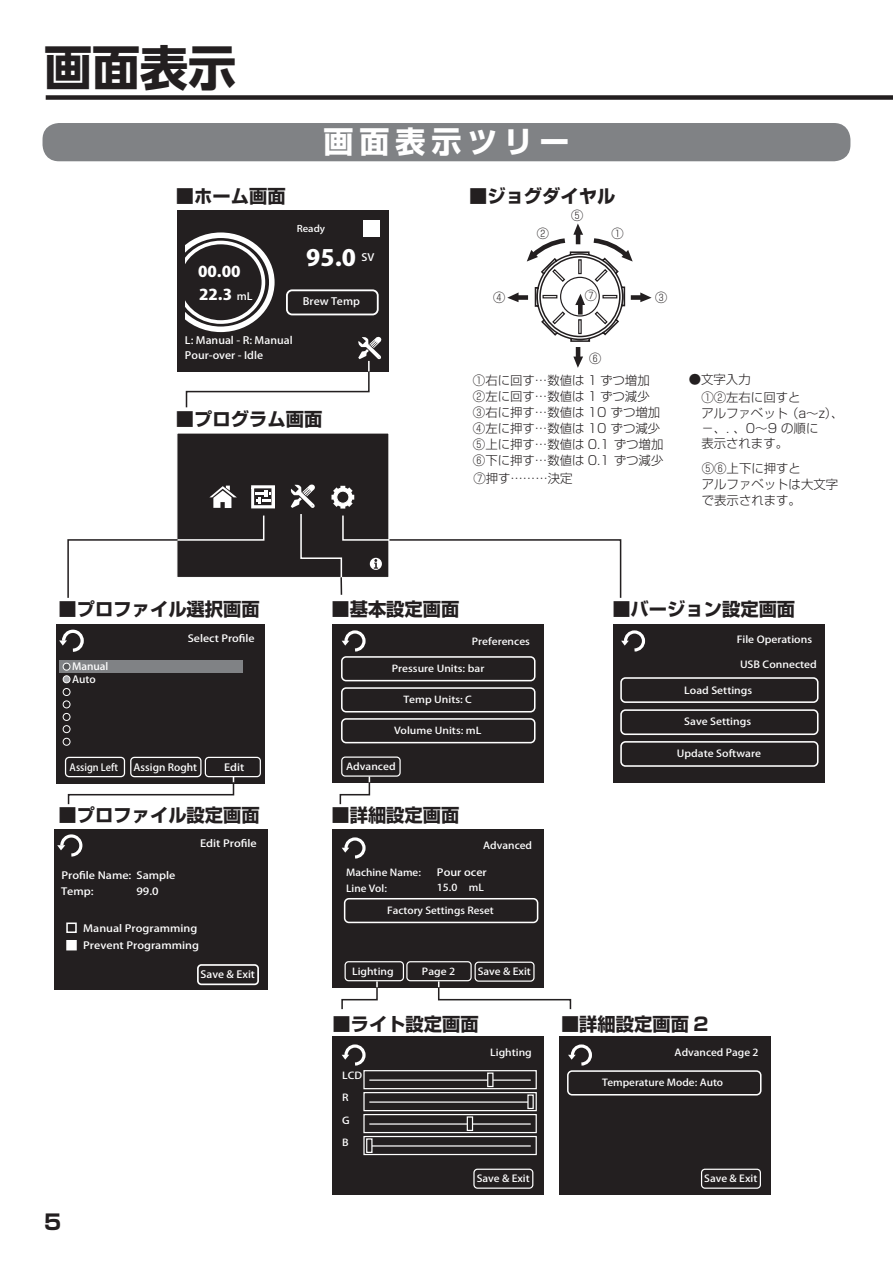
<style>
.page{position:relative;width:893px;height:1263px;background:#fff}
.page>*{position:absolute;margin:0;border:0;box-sizing:border-box;transform-origin:0 0}
.t1{font:700 48px "UD Shin Go Pro";color:#231f20}
.t2{font:700 30px "Shin Go Pro";letter-spacing:.2em;color:#fff}
.t3{font:22.2px "Koz Go Pro Heavy 90 pv RKSJ H";color:#fff;scale:1.1 1}
.t4{font:700 21px "Shin Go Pro";color:#231f20}
.t5{font:18.3px "Shin Go Pro Bold 90 pv RKSJ H";color:#231f20}
.t6{font:14.85px/23.1px "Koz Go Pro Heavy 90 pv RKSJ H";color:#fff;scale:1.1 1}
.t7{font:12.45px/16px "Shin Go Pro Light 90 pv RKSJ H";color:#231f20}
.t8{font:12.15px "Shin Go Pro Light 90 pv RKSJ H";color:#231f20}
.t9{font:10.2px/15.1px "Koz Go Pro Medium 90 pv RKSJ H";color:#fff;scale:1.1 1}
.t10{font:10.05px "Koz Go Pro Medium 90 pv RKSJ H";color:#fff;scale:1.15 1}
.t11{font:10.05px "Koz Go Pro Medium 90 pv RKSJ H";color:#fff;scale:1.1 1}
.t12{font:9.9px "Koz Go Pro Medium 90 pv RKSJ H";color:#fff;scale:1.14 1}
.t13{font:9.9px "Koz Go Pro Medium 90 pv RKSJ H";color:#fff;scale:1.07 1}
.t14{font:9.9px/12.6px "Koz Go Pro Medium 90 pv RKSJ H";color:#fff;scale:1.08 1}
.t15{font:9.9px "Koz Go Pro Medium 90 pv RKSJ H";color:#fff}
.t16{font:9.75px "Koz Go Pro Medium 90 pv RKSJ H";color:#fff;scale:1.13 1}
.t17{font:9.75px "Koz Go Pro Medium 90 pv RKSJ H";color:#fff;scale:1.1 1}
.t18{font:9.6px "Koz Go Pro Medium 90 pv RKSJ H";color:#fff;scale:1.1 1}
.t19{font:9.6px "Koz Go Pro Medium 90 pv RKSJ H";color:#fff;scale:1.13 1}
.t20{font:9.6px "Koz Go Pro Medium 90 pv RKSJ H";color:#fff;scale:1.15 1}
.t21{font:9.15px "Koz Go Pro Medium 90 pv RKSJ H";color:#fff;scale:1.1 1}
</style>
<div class="page">
<div style="left:46px;top:95px;width:847px;height:5px;background:#231f20"></div>
<div style="left:43px;top:123px;width:807px;height:38px;background:#808285;border-radius:16px"></div>
<div style="left:177px;top:210px;width:211px;height:162px;background:#231f20"></div>
<svg style="left:185px;top:232px;width:90px;height:101px"></svg>
<div style="left:363px;top:220px;width:17px;height:16px;background:#fff"></div>
<div style="left:286px;top:289px;width:93px;height:26px;border:2px solid #fff;border-radius:5px"></div>
<div style="left:332px;top:829px;width:212px;height:158px;background:#231f20"></div>
<div style="left:614px;top:625px;width:211px;height:158px;background:#231f20"></div>
<div style="left:332px;top:625px;width:212px;height:158px;background:#231f20"></div>
<svg style="left:342px;top:630px;width:24px;height:22px"></svg>
<svg style="left:621px;top:630px;width:25px;height:22px"></svg>
<div style="left:620px;top:677px;width:198px;height:26px;border:2px solid #fff;border-radius:4px"></div>
<div style="left:341px;top:656px;width:194px;height:25px;border:2px solid #fff;border-radius:4px"></div>
<div style="left:341px;top:687px;width:194px;height:25px;border:2px solid #fff;border-radius:4px"></div>
<div style="left:345px;top:961px;width:59px;height:20px;border:1px solid #fff;border-radius:3px"></div>
<div style="left:406px;top:961px;width:66px;height:20px;border:1px solid #fff;border-radius:3px"></div>
<div style="left:332px;top:1036px;width:212px;height:158px;background:#231f20"></div>
<svg style="left:620px;top:709px;width:199px;height:58px"></svg>
<div style="left:474px;top:961px;width:61px;height:21px;border:1px solid #fff;border-radius:3px"></div>
<div style="left:559px;top:1036px;width:212px;height:158px;background:#231f20"></div>
<svg style="left:342px;top:1044px;width:420px;height:145px"></svg>
<svg style="left:487px;top:1072px;width:6px;height:15px"></svg>
<div style="left:177px;top:433px;width:212px;height:144px;background:#231f20"></div>
<div style="left:57px;top:625px;width:208px;height:159px;background:#231f20"></div>
<div style="left:59px;top:661px;width:183px;height:12px;background:#808285"></div>
<div style="left:63px;top:663px;width:7px;height:7px;background:#57585a;border-radius:50%"></div>
<div style="left:63px;top:663px;width:7px;height:7px;border:1px solid #fff;border-radius:50%"></div>
<div style="left:63px;top:676px;width:7px;height:7px;background:#a8a9ad;border-radius:50%"></div>
<div style="left:63px;top:675px;width:7px;height:8px;border:1px solid #fff;border-radius:50%"></div>
<div style="left:63px;top:688px;width:7px;height:8px;border:1px solid #fff;border-radius:50%"></div>
<div style="left:63px;top:701px;width:7px;height:7px;border:1px solid #fff;border-radius:50%"></div>
<div style="left:63px;top:713px;width:7px;height:8px;border:1px solid #fff;border-radius:50%"></div>
<div style="left:63px;top:725px;width:7px;height:8px;border:1px solid #fff;border-radius:50%"></div>
<div style="left:63px;top:738px;width:7px;height:7px;border:1px solid #fff;border-radius:50%"></div>
<div style="left:205px;top:757px;width:56px;height:20px;border:1px solid #fff;border-radius:3px"></div>
<svg style="left:59px;top:629px;width:25px;height:23px"></svg>
<svg style="left:67px;top:371px;width:303px;height:227px"></svg>
<svg style="left:290px;top:483px;width:332px;height:115px"></svg>
<svg style="left:358px;top:336px;width:24px;height:35px"></svg>
<svg style="left:339px;top:718px;width:200px;height:206px"></svg>
<svg style="left:341px;top:981px;width:38px;height:29px"></svg>
<svg style="left:437px;top:981px;width:135px;height:29px"></svg>
<svg style="left:64px;top:756px;width:171px;height:49px"></svg>
<svg style="left:640px;top:292px;width:12px;height:10px"></svg>
<div style="left:631px;top:295px;width:12px;height:5px;background:#231f20"></div>
<svg style="left:507px;top:292px;width:12px;height:10px"></svg>
<div style="left:516px;top:295px;width:12px;height:5px;background:#231f20"></div>
<svg style="left:573px;top:356px;width:10px;height:12px"></svg>
<hr style="left:576px;top:347px;width:4px;height:12px;background:#231f20">
<svg style="left:527px;top:223px;width:106px;height:119px"></svg>
<hr style="left:576px;top:232px;width:4px;height:12px;background:#231f20">
<div style="left:55px;top:829px;width:213px;height:160px;background:#231f20"></div>
<svg style="left:57px;top:834px;width:26px;height:23px"></svg>
<div style="left:197px;top:964px;width:62px;height:21px;border:2px solid #fff;border-radius:4px"></div>
<div style="left:66px;top:922px;width:11px;height:11px;border:2px solid #fff"></div>
<div style="left:66px;top:940px;width:11px;height:10px;background:#fff;border:2px solid #fff"></div>
<h1 class="t1" style="left:44px;top:29px;width:194px">画面表示</h1>
<h2 class="t2" style="left:323px;top:118px;width:247px">画面表示ツリー</h2>
<h3 class="t5" style="left:176px;top:181px;width:111px">■ホーム画面</h3>
<h3 class="t5" style="left:469px;top:181px;width:148px">■ジョグダイヤル</h3>
<p class="t21" style="left:297px;top:223px;width:27px">Ready</p>
<h3 class="t3" style="left:306px;top:243px;width:63px">95.0 <sup>SV</sup></h3>
<p class="t6" style="left:198px;top:261px;width:40px">00.00<br>22.3</p>
<p class="t9" style="left:237px;top:289px;width:16px">mL</p>
<p class="t9" style="left:185px;top:333px;width:99px">L: Manual - R: Manual<br>Pour-over - Idle</p>
<p class="t9" style="left:303px;top:295px;width:53px">Brew Temp</p>
<h3 class="t5" style="left:176px;top:405px;width:148px">■プログラム画面</h3>
<p class="t8" style="left:571px;top:205px;width:14px">⑤</p>
<p class="t8" style="left:537px;top:224px;width:14px">②</p>
<p class="t8" style="left:611px;top:224px;width:14px">①</p>
<p class="t8" style="left:585px;top:286px;width:14px">⑦</p>
<p class="t8" style="left:493px;top:288px;width:14px">④</p>
<p class="t8" style="left:655px;top:288px;width:14px">③</p>
<p class="t8" style="left:589px;top:348px;width:14px">⑥</p>
<p class="t7" style="left:473px;top:371px;width:192px">①右に回す…数値は 1 ずつ増加<br>②左に回す…数値は 1 ずつ減少<br>③右に押す…数値は 10 ずつ増加<br>④左に押す…数値は 10 ずつ減少<br>⑤上に押す…数値は 0.1 ずつ増加<br>⑥下に押す…数値は 0.1 ずつ減少</p>
<p class="t7" style="left:473px;top:468px;width:101px">⑦押す………決定</p>
<p class="t7" style="left:701px;top:368px;width:101px;line-height:18.3px;text-indent:-13px">●文字入力<br>①②左右に回すと</p>
<p class="t7" style="left:701px;top:404px;width:144px;line-height:15.3px">アルファベット （a～z）、－、. 、0～9 の順に<br>表示されます。</p>
<p class="t7" style="left:702px;top:458px;width:138px">⑤⑥上下に押すと<br>アルファベットは大文字で表示されます。</p>
<h3 class="t5" style="left:59px;top:594px;width:203px">■プロファイル選択画面</h3>
<h3 class="t5" style="left:331px;top:594px;width:130px">■基本設定画面</h3>
<p class="t12" style="left:188px;top:632px;width:60px">Select Profile</p>
<h3 class="t5" style="left:612px;top:594px;width:184px">■バージョン設定画面</h3>
<p class="t19" style="left:472px;top:635px;width:53px">Preferences</p>
<p class="t16" style="left:737px;top:633px;width:68px">File Operations</p>
<p class="t14" style="left:72px;top:661px;width:35px">Manual<br>Auto</p>
<p class="t20" style="left:392px;top:662px;width:82px">Pressure Units: bar</p>
<p class="t20" style="left:404px;top:693px;width:61px">Temp Units: C</p>
<p class="t20" style="left:394px;top:724px;width:77px">Volume Units: mL</p>
<p class="t16" style="left:740px;top:658px;width:70px">USB Connected</p>
<p class="t16" style="left:684px;top:684px;width:62px">Load Settings</p>
<p class="t16" style="left:684px;top:715px;width:61px">Save Settings</p>
<p class="t16" style="left:677px;top:747px;width:76px">Update Software</p>
<p class="t15" style="left:70px;top:761px;width:50px">Assign Left</p>
<p class="t13" style="left:134px;top:761px;width:61px">Assign Roght</p>
<p class="t12" style="left:224px;top:761px;width:19px">Edit</p>
<p class="t19" style="left:346px;top:760px;width:45px">Advanced</p>
<h3 class="t5" style="left:59px;top:800px;width:203px">■プロファイル設定画面</h3>
<h3 class="t5" style="left:331px;top:801px;width:130px">■詳細設定画面</h3>
<p class="t10" style="left:200px;top:837px;width:51px">Edit Profile</p>
<p class="t17" style="left:483px;top:839px;width:46px">Advanced</p>
<p class="t10" style="left:61px;top:869px;width:101px">Profile Name: Sample</p>
<p class="t10" style="left:61px;top:885px;width:30px">Temp:</p>
<p class="t10" style="left:137px;top:885px;width:21px">99.0</p>
<p class="t18" style="left:346px;top:866px;width:70px">Machine Name:</p>
<p class="t18" style="left:387px;top:904px;width:98px">Factory Settings Reset</p>
<p class="t10" style="left:437px;top:866px;width:45px">Pour ocer</p>
<p class="t18" style="left:346px;top:882px;width:39px">Line Vol:</p>
<p class="t18" style="left:437px;top:882px;width:44px">15.0 mL</p>
<p class="t10" style="left:83px;top:922px;width:101px">Manual Programming</p>
<p class="t10" style="left:83px;top:939px;width:102px">Prevent Programming</p>
<p class="t11" style="left:201px;top:968px;width:51px">Save &amp; Exit</p>
<p class="t19" style="left:352px;top:965px;width:38px">Lighting</p>
<p class="t19" style="left:422px;top:965px;width:31px">Page 2</p>
<p class="t17" style="left:478px;top:965px;width:50px">Save &amp; Exit</p>
<h3 class="t5" style="left:332px;top:1009px;width:148px">■ライト設定画面</h3>
<h3 class="t5" style="left:561px;top:1009px;width:149px">■詳細設定画面 2</h3>
<p class="t19" style="left:490px;top:1047px;width:38px">Lighting</p>
<p class="t17" style="left:675px;top:1046px;width:78px">Advanced Page 2</p>
<p class="t19" style="left:342px;top:1069px;width:19px">LCD</p>
<p class="t19" style="left:342px;top:1092px;width:7px">R</p>
<p class="t19" style="left:342px;top:1114px;width:8px">G</p>
<p class="t19" style="left:342px;top:1136px;width:7px">B</p>
<p class="t18" style="left:602px;top:1076px;width:112px">Temperature Mode: Auto</p>
<p class="t17" style="left:477px;top:1172px;width:50px">Save &amp; Exit</p>
<p class="t17" style="left:704px;top:1172px;width:50px">Save &amp; Exit</p>
<h3 class="t4" style="left:44px;top:1205px;width:19px">5</h3>
</div>
